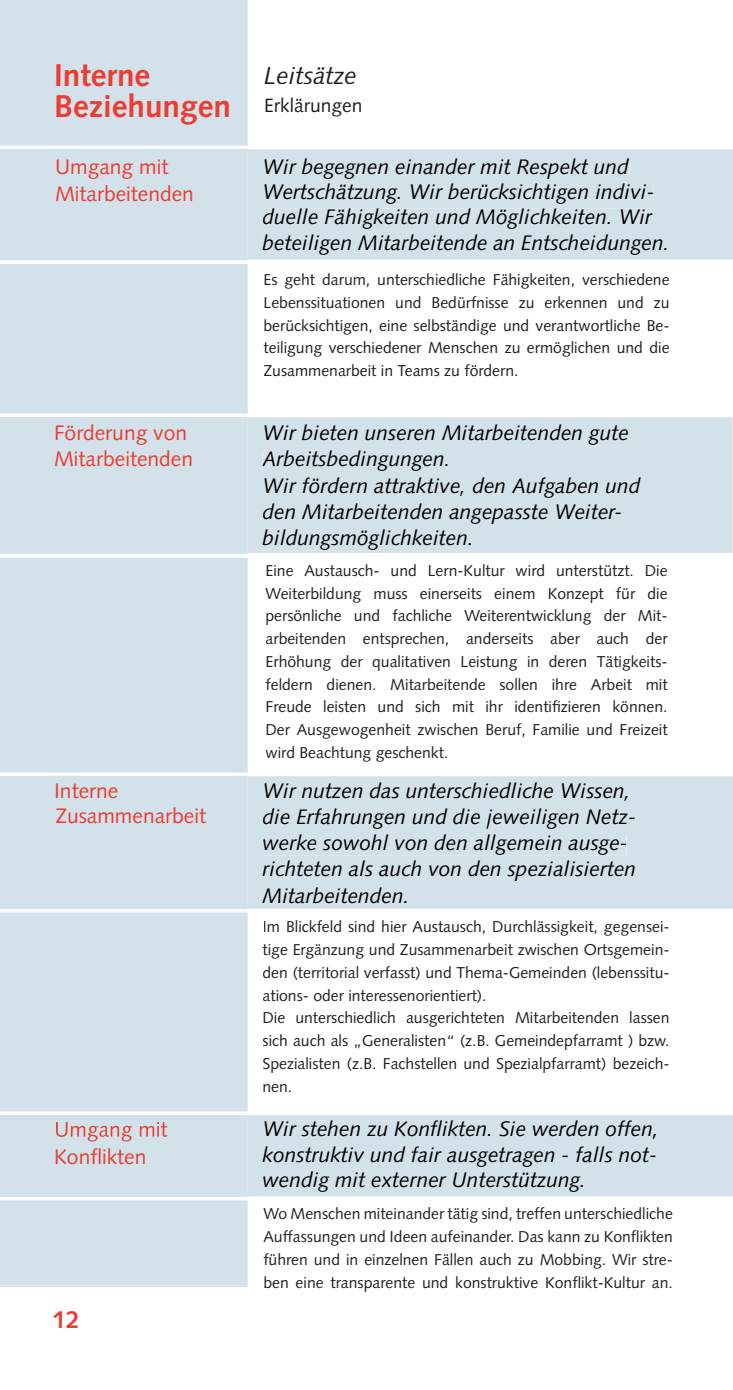
<style>
.page{position:relative;width:733px;height:1390px;background:#fff}
.page>*{position:absolute;margin:0;border:0;box-sizing:border-box;transform-origin:0 0}
.t1{font:700 31.5px/31.5px "Syntax";color:#eb3e32}
.t2{font:italic 24.5px "Syntax";color:#231f20}
.t3{font:700 24.5px "Syntax";color:#eb3e32}
.t4{font:italic 21px/26.2px "Syntax";color:#000}
.t5{font:21px/26.2px "Syntax";color:#eb3e32}
.t6{font:19.25px "Syntax";color:#231f20}
.t7{font:15.75px/22.8px "Syntax";color:#231f20;text-align:justify}
</style>
<div class="page">
<div style="left:248px;top:776px;width:484px;height:132px;background:#d3e1ea"></div>
<div style="left:248px;top:417px;width:484px;height:136px;background:#d3e1ea"></div>
<div style="left:248px;top:149px;width:484px;height:111px;background:#d3e1ea"></div>
<div style="left:0;top:0;width:248px;height:1286px;background:#d3e1ea"></div>
<div style="left:265px;top:424px;width:363px;height:21px;background:#d3e1ea"></div>
<div style="left:262px;top:451px;width:188px;height:20px;background:#d3e1ea"></div>
<div style="left:265px;top:477px;width:375px;height:20px;background:#d3e1ea"></div>
<div style="left:263px;top:503px;width:357px;height:21px;background:#d3e1ea"></div>
<div style="left:263px;top:529px;width:208px;height:21px;background:#d3e1ea"></div>
<div style="left:265px;top:158px;width:364px;height:21px;background:#d3e1ea"></div>
<div style="left:265px;top:183px;width:388px;height:21px;background:#d3e1ea"></div>
<div style="left:263px;top:209px;width:389px;height:20px;background:#d3e1ea"></div>
<div style="left:263px;top:234px;width:403px;height:20px;background:#d3e1ea"></div>
<div style="left:265px;top:782px;width:365px;height:18px;background:#d3e1ea"></div>
<div style="left:263px;top:808px;width:371px;height:20px;background:#d3e1ea"></div>
<div style="left:263px;top:834px;width:363px;height:21px;background:#d3e1ea"></div>
<div style="left:263px;top:860px;width:371px;height:21px;background:#d3e1ea"></div>
<div style="left:262px;top:887px;width:144px;height:16px;background:#d3e1ea"></div>
<svg style="left:56px;top:1121px;width:111px;height:20px;background:#d7bfc4"></svg>
<svg style="left:0;top:145px;width:248px;height:4px"></svg>
<svg style="left:0;top:260px;width:248px;height:4px"></svg>
<svg style="left:0;top:413px;width:248px;height:4px"></svg>
<hr style="left:0;top:554px;width:273px;height:3px;background:#fff">
<svg style="left:0;top:772px;width:248px;height:4px"></svg>
<hr style="left:0;top:909px;width:269px;height:3px;background:#fff">
<hr style="left:0;top:1111px;width:253px;height:3px;background:#fff">
<svg style="left:0;top:1196px;width:257px;height:4px"></svg>
<div style="left:248px;top:1115px;width:485px;height:81px;background:#d3e1ea"></div>
<h1 class="t1" style="left:54px;top:59px;width:178px">Interne<br>Beziehungen</h1>
<h3 class="t5" style="left:55px;top:154px;width:140px">Umgang mit<br>Mitarbeitenden</h3>
<h3 class="t5" style="left:54px;top:419px;width:140px">Förderung von<br>Mitarbeitenden</h3>
<h3 class="t5" style="left:54px;top:778px;width:153px;line-height:24.8px">Interne<br>Zusammenarbeit</h3>
<h3 class="t5" style="left:54px;top:1143px;width:94px">Konflikten</h3>
<h2 class="t3" style="left:52px;top:1305px;width:29px">12</h2>
<h2 class="t2" style="left:264px;top:61px;width:94px">Leitsätze</h2>
<p class="t6" style="left:264px;top:94px;width:100px">Erklärungen</p>
<h3 class="t4" style="left:262px;top:154px;width:408px;line-height:25.2px">Wir begegnen einander mit Respekt und Wertschätzung. Wir berücksichtigen indivi&shy;duelle Fähigkeiten und Möglichkeiten. Wir beteiligen Mitarbeitende an Entscheidungen.</h3>
<p class="t7" style="left:263px;top:268px;width:407px">Es geht darum, unterschiedliche Fähigkeiten, verschiedene Lebenssituationen und Bedürfnisse zu erkennen und zu berücksichtigen, eine selbständige und verantwortliche Be&shy;teiligung verschiedener Menschen zu ermöglichen und die Zusammenarbeit in Teams zu fördern.</p>
<h3 class="t4" style="left:262px;top:419px;width:379px">Wir bieten unseren Mitarbeitenden gute Arbeitsbedingungen.<br>Wir fördern attraktive, den Aufgaben und den Mitarbeitenden angepasste Weiter&shy;bildungsmöglichkeiten.</h3>
<p class="t7" style="left:265px;top:559px;width:403px">Eine Austausch- und Lern-Kultur wird unterstützt. Die Weiterbildung muss einerseits einem Konzept für die persönliche und fachliche Weiterentwicklung der Mit&shy;arbeitenden entsprechen, anderseits aber auch der Erhöhung der qualitativen Leistung in deren Tätigkeits&shy;feldern dienen. Mitarbeitende sollen ihre Arbeit mit Freude leisten und sich mit ihr identifizieren können.<br>Der Ausgewogenheit zwischen Beruf, Familie und Freizeit wird Beachtung geschenkt.</p>
<h3 class="t4" style="left:262px;top:777px;width:375px">Wir nutzen das unterschiedliche Wissen, die Erfahrungen und die jeweiligen Netz&shy;werke sowohl von den allgemein ausge&shy;richteten als auch von den spezialisierten Mitarbeitenden.</h3>
<p class="t7" style="left:262px;top:915px;width:408px;text-align:left">Im Blickfeld sind hier Austausch, Durchlässigkeit, gegensei&shy;tige Ergänzung und Zusammenarbeit zwischen Ortsgemein&shy;den (territorial verfasst) und Thema-Gemeinden (lebenssitu&shy;ations- oder interessenorientiert).<br>Die unterschiedlich ausgerichteten Mitarbeitenden lassen sich auch als „Generalisten“ (z.B. Gemeindepfarramt ) bzw.<br>Spezialisten (z.B. Fachstellen und Spezialpfarramt) bezeich&shy;nen.</p>
<h3 class="t4" style="left:262px;top:1116px;width:398px;line-height:25.2px;text-align:justify">Wir stehen zu Konflikten. Sie werden offen, konstruktiv und fair ausgetragen - falls not&shy;wendig mit externer Unterstützung.</h3>
<p class="t7" style="left:263px;top:1202px;width:411px">Wo Menschen miteinander tätig sind, treffen unterschiedliche Auffassungen und Ideen aufeinander. Das kann zu Konflikten führen und in einzelnen Fällen auch zu Mobbing. Wir stre&shy;ben eine transparente und konstruktive Konflikt-Kultur an.</p>
</div>
